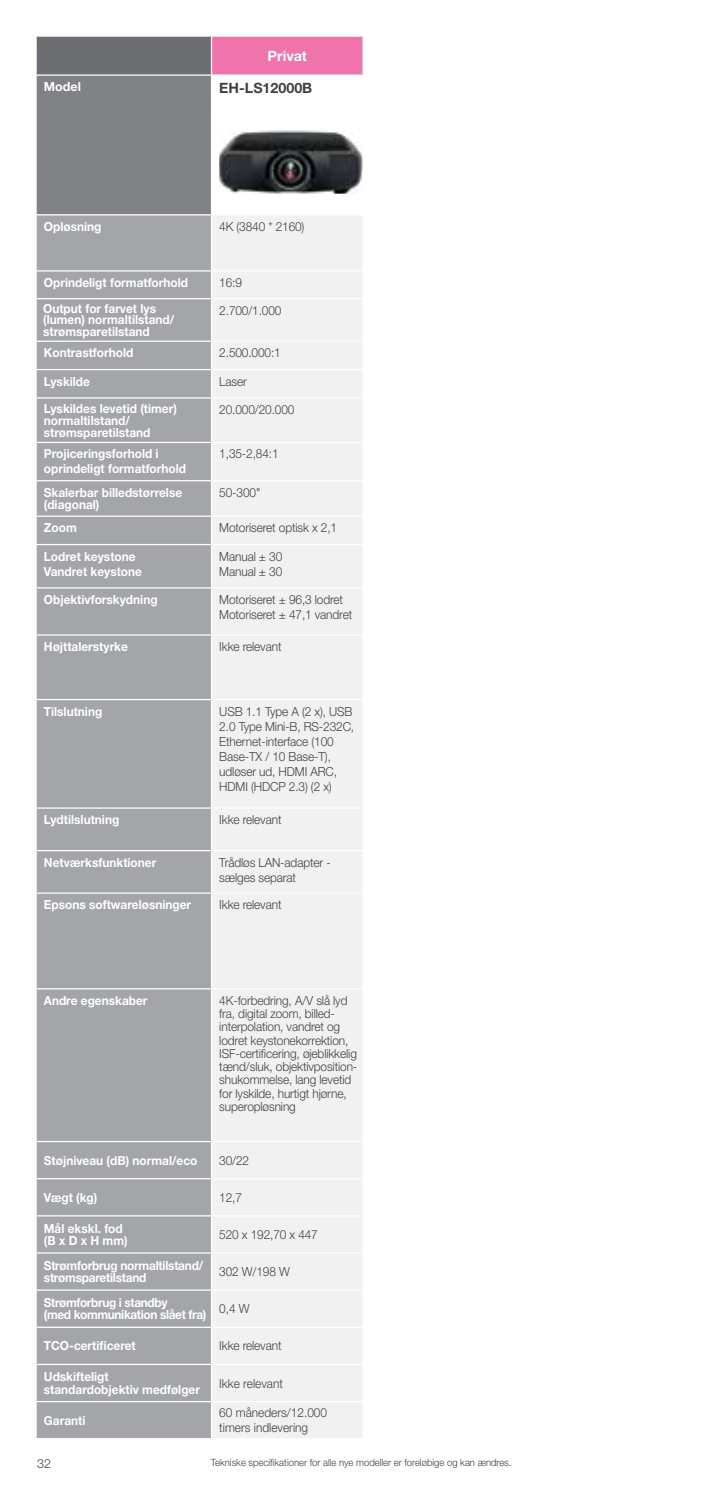
<style>
.page{position:relative;width:702px;height:1489px;background:#fff}
.page>*{position:absolute;margin:0;border:0;box-sizing:border-box;transform-origin:0 0}
.t1{font:700 14.25px "Helvetica Neue LT Pro";color:#414042}
.t2{font:700 14.25px "Helvetica Neue LT Pro";color:#fff}
.t3{font:300 12.5px/15px "Helvetica Neue LT Pro";letter-spacing:-.01em;color:#414042;scale:.95 1}
.t4{font:700 12.5px/12px "Helvetica Neue LT Pro";color:#fff;scale:.95 1}
.t5{font:700 12.5px/12.5px "Helvetica Neue LT Pro";letter-spacing:-.03em;color:#fff;scale:.95 1}
.t6{font:700 12.5px/12px "Helvetica Neue LT Pro";letter-spacing:-.02em;color:#fff;scale:.95 1}
.t7{font:700 12.5px "Helvetica Neue LT Pro";color:#fff}
.t8{font:300 12.5px "Helvetica Neue LT Pro";letter-spacing:-.01em;color:#414042}
.t9{font:300 10px "Helvetica Neue LT Pro";color:#414042;scale:.95 1}
</style>
<div class="page">
<div style="left:36px;top:36px;width:175px;height:39px;background:#6d6e71"></div>
<div style="left:211px;top:36px;width:152px;height:39px;background:#f173ac"></div>
<div style="left:37px;top:215px;width:174px;height:1222px;background:#a3a5a8"></div>
<div style="left:212px;top:216px;width:150px;height:1221px;background:#f1f1f2"></div>
<hr style="left:35px;top:35px;width:176px;height:2px;background:#fff">
<hr style="left:35px;top:37px;width:2px;height:37px;background:#fff">
<hr style="left:35px;top:74px;width:176px;height:2px;background:#fff">
<svg style="left:36px;top:75px;width:313px;height:139px"></svg>
<hr style="left:35px;top:104px;width:2px;height:110px;background:#fff">
<hr style="left:211px;top:104px;width:152px;height:1px;background:#fff">
<hr style="left:211px;top:105px;width:1px;height:109px;background:#fff">
<hr style="left:35px;top:270px;width:176px;height:1px;background:#fff">
<hr style="left:211px;top:270px;width:152px;height:1px;background:#fff">
<hr style="left:35px;top:298px;width:176px;height:1px;background:#fff">
<hr style="left:211px;top:298px;width:152px;height:1px;background:#fff">
<hr style="left:35px;top:340px;width:176px;height:2px;background:#fff">
<hr style="left:211px;top:340px;width:152px;height:2px;background:#fff">
<hr style="left:35px;top:369px;width:176px;height:1px;background:#fff">
<hr style="left:211px;top:369px;width:152px;height:1px;background:#fff">
<hr style="left:35px;top:397px;width:176px;height:1px;background:#fff">
<hr style="left:211px;top:397px;width:152px;height:1px;background:#fff">
<hr style="left:35px;top:442px;width:176px;height:1px;background:#fff">
<hr style="left:211px;top:442px;width:152px;height:1px;background:#fff">
<hr style="left:35px;top:480px;width:176px;height:1px;background:#fff">
<hr style="left:211px;top:480px;width:152px;height:1px;background:#fff">
<hr style="left:35px;top:515px;width:176px;height:2px;background:#fff">
<hr style="left:211px;top:515px;width:152px;height:2px;background:#fff">
<hr style="left:35px;top:544px;width:176px;height:1px;background:#fff">
<hr style="left:211px;top:544px;width:152px;height:1px;background:#fff">
<hr style="left:35px;top:587px;width:176px;height:1px;background:#fff">
<hr style="left:211px;top:587px;width:152px;height:1px;background:#fff">
<hr style="left:35px;top:634px;width:176px;height:1px;background:#fff">
<hr style="left:211px;top:634px;width:152px;height:1px;background:#fff">
<hr style="left:35px;top:699px;width:176px;height:1px;background:#fff">
<hr style="left:211px;top:699px;width:152px;height:1px;background:#fff">
<hr style="left:35px;top:807px;width:176px;height:1px;background:#fff">
<hr style="left:211px;top:807px;width:152px;height:1px;background:#fff">
<hr style="left:35px;top:850px;width:176px;height:1px;background:#fff">
<hr style="left:211px;top:850px;width:152px;height:1px;background:#fff">
<hr style="left:35px;top:892px;width:176px;height:1px;background:#fff">
<hr style="left:211px;top:892px;width:152px;height:1px;background:#fff">
<hr style="left:35px;top:988px;width:176px;height:1px;background:#fff">
<hr style="left:211px;top:988px;width:152px;height:1px;background:#fff">
<hr style="left:35px;top:1140px;width:176px;height:2px;background:#fff">
<hr style="left:211px;top:1140px;width:152px;height:2px;background:#fff">
<hr style="left:35px;top:1177px;width:176px;height:2px;background:#fff">
<hr style="left:211px;top:1177px;width:152px;height:2px;background:#fff">
<hr style="left:35px;top:1215px;width:176px;height:1px;background:#fff">
<hr style="left:211px;top:1215px;width:152px;height:1px;background:#fff">
<hr style="left:35px;top:1252px;width:176px;height:1px;background:#fff">
<hr style="left:211px;top:1252px;width:152px;height:1px;background:#fff">
<hr style="left:35px;top:1326px;width:176px;height:1px;background:#fff">
<hr style="left:35px;top:1363px;width:176px;height:1px;background:#fff">
<hr style="left:211px;top:1363px;width:152px;height:1px;background:#fff">
<hr style="left:35px;top:1400px;width:176px;height:1px;background:#fff">
<hr style="left:211px;top:1326px;width:152px;height:1px;background:#fff">
<hr style="left:211px;top:1400px;width:152px;height:1px;background:#fff">
<hr style="left:211px;top:74px;width:152px;height:2px;background:#fff">
<hr style="left:211px;top:35px;width:152px;height:2px;background:#fff">
<hr style="left:211px;top:37px;width:1px;height:37px;background:#fff">
<hr style="left:362px;top:37px;width:1px;height:37px;background:#fff">
<hr style="left:35px;top:1289px;width:176px;height:1px;background:#fff">
<hr style="left:211px;top:1289px;width:152px;height:1px;background:#fff">
<img style="left:219px;top:130px;width:143px;height:63px">
<p class="t2" style="left:267px;top:47px;width:41px">Privat</p>
<p class="t7" style="left:44px;top:79px;width:39px">Model</p>
<p class="t1" style="left:219px;top:79px;width:94px">EH-LS12000B</p>
<p class="t4" style="left:44px;top:220px;width:62px">Opløsning</p>
<p class="t3" style="left:219px;top:219px;width:91px">4K (3840 * 2160)</p>
<p class="t4" style="left:44px;top:276px;width:153px">Oprindeligt formatforhold</p>
<p class="t3" style="left:219px;top:275px;width:25px">16:9</p>
<p class="t4" style="left:43px;top:302px;width:139px">Output for farvet lys (lumen) normaltilstand/ strømsparetilstand</p>
<p class="t3" style="left:219px;top:302px;width:67px">2.700/1.000</p>
<p class="t4" style="left:44px;top:346px;width:96px">Kontrastforhold</p>
<p class="t3" style="left:219px;top:345px;width:66px">2.500.000:1</p>
<p class="t4" style="left:44px;top:375px;width:50px">Lyskilde</p>
<p class="t3" style="left:219px;top:373px;width:31px">Laser</p>
<p class="t4" style="left:44px;top:402px;width:141px">Lyskildes levetid (timer) normaltilstand/ strømsparetilstand</p>
<p class="t3" style="left:219px;top:402px;width:81px">20.000/20.000</p>
<p class="t4" style="left:44px;top:446px;width:151px;line-height:15px">Projiceringsforhold i oprindeligt formatforhold</p>
<p class="t3" style="left:219px;top:446px;width:64px">1,35-2,84:1</p>
<p class="t4" style="left:44px;top:486px;width:147px">Skalerbar billedstørrelse (diagonal)</p>
<p class="t3" style="left:219px;top:484px;width:45px">50-300"</p>
<p class="t4" style="left:44px;top:521px;width:36px">Zoom</p>
<p class="t3" style="left:219px;top:520px;width:125px">Motoriseret optisk x 2,1</p>
<p class="t4" style="left:44px;top:548px;width:105px;line-height:15px">Lodret keystone<br>Vandret keystone</p>
<p class="t3" style="left:219px;top:548px;width:68px">Manual ± 30<br>Manual ± 30</p>
<p class="t4" style="left:44px;top:593px;width:121px">Objektivforskydning</p>
<p class="t3" style="left:219px;top:591px;width:141px">Motoriseret ± 96,3 lodret<br>Motoriseret ± 47,1 vandret</p>
<p class="t4" style="left:44px;top:640px;width:90px">Højttalerstyrke</p>
<p class="t3" style="left:219px;top:639px;width:67px">Ikke relevant</p>
<p class="t4" style="left:44px;top:704px;width:63px">Tilslutning</p>
<p class="t3" style="left:219px;top:703px;width:143px">USB 1.1 Type A (2 x), USB<br>2.0 Type Mini-B, RS-232C,<br>Ethernet-interface (100<br>Base-TX / 10 Base-T), udløser ud, HDMI ARC,<br>HDMI (HDCP 2.3) (2 x)</p>
<p class="t4" style="left:44px;top:813px;width:81px">Lydtilslutning</p>
<p class="t3" style="left:219px;top:811px;width:67px">Ikke relevant</p>
<p class="t4" style="left:44px;top:855px;width:120px">Netværksfunktioner</p>
<p class="t3" style="left:219px;top:854px;width:119px">Trådløs LAN-adapter - sælges separat</p>
<p class="t4" style="left:44px;top:898px;width:157px">Epsons softwareløsninger</p>
<p class="t3" style="left:219px;top:896px;width:67px">Ikke relevant</p>
<p class="t4" style="left:44px;top:994px;width:111px">Andre egenskaber</p>
<p class="t3" style="left:219px;top:993px;width:147px;line-height:13.2px">4K-forbedring, A/V slå lyd fra, digital zoom, billed&shy;interpolation, vandret og lodret keystonekorrektion,<br>ISF-certificering, øjeblikkelig tænd/sluk, objektivposition&shy;shukommelse, lang levetid for lyskilde, hurtigt hjørne, superopløsning</p>
<p class="t4" style="left:44px;top:1153px;width:163px">Støjniveau (dB) normal/eco</p>
<p class="t3" style="left:219px;top:1152px;width:33px">30/22</p>
<p class="t4" style="left:44px;top:1190px;width:58px">Vægt (kg)</p>
<p class="t3" style="left:219px;top:1189px;width:25px">12,7</p>
<p class="t4" style="left:44px;top:1221px;width:90px">Mål ekskl. fod (B x D x H mm)</p>
<p class="t3" style="left:219px;top:1226px;width:105px">520 x 192,70 x 447</p>
<p class="t6" style="left:44px;top:1259px;width:169px">Strømforbrug normaltilstand/ strømsparetilstand</p>
<p class="t3" style="left:219px;top:1263px;width:76px">302 W/198 W</p>
<p class="t5" style="left:44px;top:1295px;width:172px">Strømforbrug i standby<br>(med kommunikation slået fra)</p>
<p class="t3" style="left:219px;top:1300px;width:33px">0,4 W</p>
<p class="t4" style="left:44px;top:1339px;width:98px">TCO-certificeret</p>
<p class="t3" style="left:219px;top:1337px;width:67px">Ikke relevant</p>
<p class="t4" style="left:44px;top:1369px;width:166px">Udskifteligt standardobjektiv medfølger</p>
<p class="t3" style="left:219px;top:1375px;width:68px">Ikke relevant</p>
<p class="t4" style="left:44px;top:1413px;width:45px">Garanti</p>
<p class="t3" style="left:219px;top:1404px;width:115px">60 måneders/12.000 timers indlevering</p>
<p class="t9" style="left:211px;top:1456px;width:318px">Tekniske specifikationer for alle nye modeller er foreløbige og kan ændres.</p>
<p class="t8" style="left:37px;top:1455px;width:15px">32</p>
</div>
